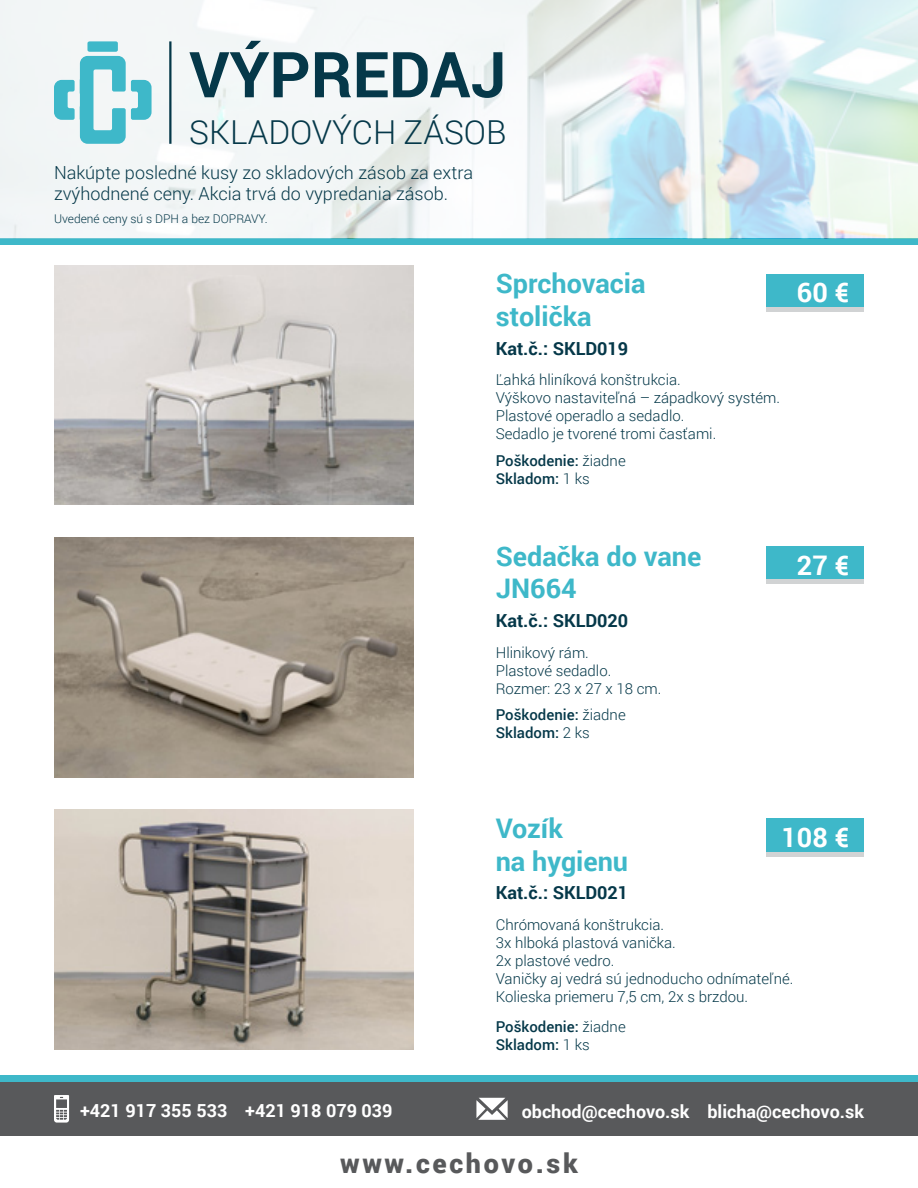
<style>
.page{position:relative;width:918px;height:1188px;background:#fff}
.page>*{position:absolute;margin:0;border:0;box-sizing:border-box;transform-origin:0 0}
.t1{font:700 63.3px "Roboto";color:#053849}
.t2{font:300 33px "Roboto";color:#053849}
.t3{font:700 27px/32.4px "Roboto";color:#3eb8c9}
.t4{font:900 27px "Roboto";letter-spacing:.1em;color:#58595b}
.t5{font:700 27px "Roboto";color:#fff}
.t6{font:300 18px/21.6px "Roboto";color:#053849}
.t7{font:700 18px "Roboto";color:#fff}
.t8{font:700 18px "Roboto";color:#053849}
.t9{font:300 15px/18px "Roboto";color:#053849}
.t10{font:500 15px/18px "Roboto";color:#053849}
.t11{font:300 12px "Roboto";color:#053849}
.s1{font-weight:300}
</style>
<div class="page">
<div style="left:0;top:1082px;width:918px;height:54px;background:#58595b"></div>
<div style="left:0;top:1076px;width:918px;height:6px;background:#3eb8c9"></div>
<div style="left:0;top:239px;width:918px;height:6px;background:#3eb8c9"></div>
<svg style="left:54px;top:1095px;width:15px;height:28px"></svg>
<svg style="left:476px;top:1098px;width:32px;height:22px"></svg>
<img style="left:0;top:0;width:918px;height:239px">
<svg style="left:54px;top:41px;width:98px;height:103px"></svg>
<hr style="left:169px;top:41px;width:3px;height:103px;background:#053849">
<img style="left:54px;top:810px;width:360px;height:240px">
<img style="left:54px;top:265px;width:360px;height:240px">
<img style="left:54px;top:538px;width:360px;height:239px">
<div style="left:767px;top:819px;width:97px;height:33px;background:#3eb8c9"></div>
<div style="left:767px;top:274px;width:97px;height:33px;background:#3eb8c9"></div>
<div style="left:767px;top:547px;width:97px;height:33px;background:#3eb8c9"></div>
<hr style="left:767px;top:852px;width:97px;height:4px;background:#d1d3d4">
<div style="left:767px;top:307px;width:97px;height:5px;background:#d1d3d4"></div>
<hr style="left:767px;top:580px;width:97px;height:4px;background:#d1d3d4">
<h1 class="t1" style="left:189px;top:30px;width:319px">VÝPREDAJ</h1>
<h2 class="t2" style="left:189px;top:109px;width:319px">SKLADOVÝCH ZÁSOB</h2>
<p class="t6" style="left:54px;top:161px;width:421px">Nakúpte posledné kusy zo skladových zásob za extra zvýhodnené ceny. Akcia trvá do vypredania zásob.</p>
<p class="t11" style="left:54px;top:210px;width:215px">Uvedené ceny sú s DPH a bez DOPRAVY.</p>
<h3 class="t3" style="left:496px;top:267px;width:151px">Sprchovacia stolička</h3>
<p class="t8" style="left:496px;top:335px;width:134px">Kat.č.: SKLD019</p>
<p class="t9" style="left:496px;top:371px;width:286px">Ľahká hliníková konštrukcia.<br>Výškovo nastaviteľná – západkový systém.<br>Plastové operadlo a sedadlo.<br>Sedadlo je tvorené tromi časťami.</p>
<p class="t10" style="left:496px;top:451px;width:131px">Poškodenie: <span class="s1">žiadne<br></span>Skladom: <span class="s1">1 ks</span></p>
<h3 class="t5" style="left:797px;top:274px;width:54px">60 €</h3>
<h3 class="t3" style="left:496px;top:539px;width:207px">Sedačka do vane<br>JN664</h3>
<p class="t8" style="left:496px;top:608px;width:134px">Kat.č.: SKLD020</p>
<p class="t9" style="left:496px;top:643px;width:167px">Hlinikový rám.<br>Plastové sedadlo.<br>Rozmer: 23 x 27 x 18 cm.</p>
<p class="t10" style="left:496px;top:705px;width:131px">Poškodenie: <span class="s1">žiadne<br></span>Skladom: <span class="s1">2 ks</span></p>
<h3 class="t5" style="left:797px;top:546px;width:54px">27 €</h3>
<h3 class="t3" style="left:496px;top:811px;width:134px">Vozík<br>na hygienu</h3>
<p class="t8" style="left:496px;top:880px;width:134px">Kat.č.: SKLD021</p>
<h3 class="t5" style="left:781px;top:818px;width:69px">108 €</h3>
<p class="t9" style="left:496px;top:915px;width:299px">Chrómovaná konštrukcia.<br>3x hlboká plastová vanička.<br>2x plastové vedro.<br>Vaničky aj vedrá sú jednoducho odnímateľné.<br>Kolieska priemeru 7,5 cm, 2x s brzdou.</p>
<p class="t10" style="left:496px;top:1017px;width:131px">Poškodenie: <span class="s1">žiadne<br></span>Skladom: <span class="s1">1 ks</span></p>
<p class="t7" style="left:80px;top:1098px;width:314px">+421 917 355 533 +421 918 079 039</p>
<p class="t7" style="left:522px;top:1099px;width:344px">obchod@cechovo.sk blicha@cechovo.sk</p>
<h3 class="t4" style="left:340px;top:1144px;width:239px">www.cechovo.sk</h3>
</div>
